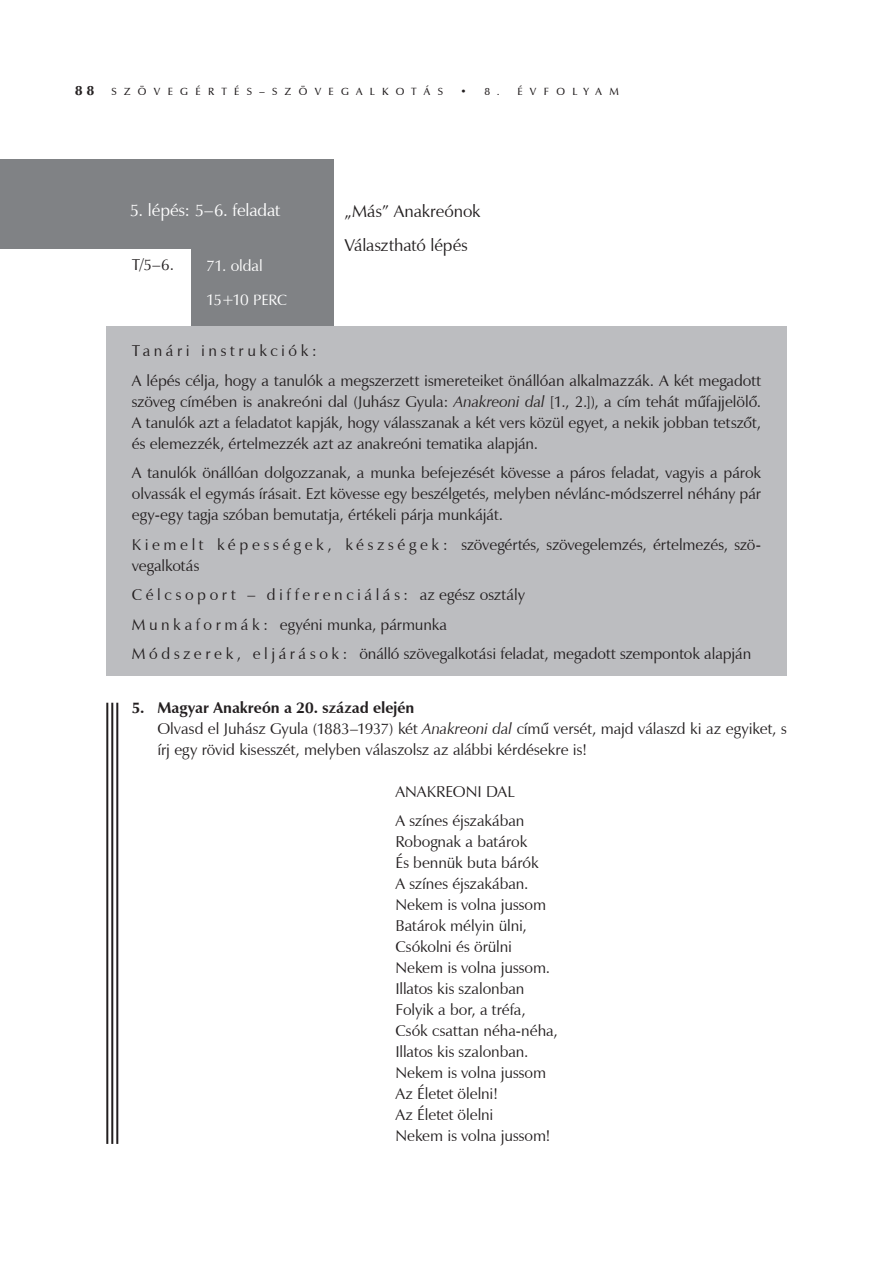
<style>
.page{position:relative;width:893px;height:1263px;background:#fff}
.page>*{position:absolute;margin:0;border:0;box-sizing:border-box;transform-origin:0 0}
.t1{font:17.25px/33.8px "Zapf Humanist 601 PFL";letter-spacing:-.005em;color:#231f20}
.t2{font:17.25px "Zapf Humanist 601 PFL";letter-spacing:-.01em;color:#fff}
.t3{font:15.75px/21px "Zapf Humanist 601 PFL";color:#231f20}
.t4{font:15.75px/33.8px "Zapf Humanist 601 PFL";letter-spacing:-.005em;color:#fff}
.t5{font:13.5px "Zapf Humanist 601 Ult PFL";color:#231f20}
.t6{font:10.5px "Zapf Humanist 601 Dm PFL";letter-spacing:.7em;color:#231f20}
.s1{font-size:15px}
.s2{font-style:italic}
.s3{font-weight:700}
</style>
<div class="page">
<div style="left:0;top:159px;width:333px;height:175px;background:#808285"></div>
<div style="left:0;top:250px;width:190px;height:86px;background:#fff"></div>
<div style="left:106px;top:326px;width:681px;height:350px;background:#bcbdc0"></div>
<hr style="left:116px;top:703px;width:2px;height:441px;background:#231f20">
<hr style="left:111px;top:703px;width:2px;height:441px;background:#231f20">
<hr style="left:106px;top:703px;width:2px;height:441px;background:#231f20">
<p class="t5" style="left:75px;top:82px;width:20px">8 8</p>
<p class="t6" style="left:111px;top:84px;width:333px">SZÖVEGÉRTÉS–SZÖVEGALKOTÁS</p>
<p class="t6" style="left:461px;top:84px;width:41px">• 8 .</p>
<p class="t6" style="left:517px;top:84px;width:103px">ÉVFOLYAM</p>
<p class="t2" style="left:130px;top:200px;width:152px">5. lépés: 5–6. feladat</p>
<p class="t4" style="left:206px;top:249px;width:82px">71. oldal<br>15+10 <span class="s1">PERC</span></p>
<p class="t3" style="left:132px;top:254px;width:44px">T/5–6.</p>
<p class="t1" style="left:344px;top:194px;width:138px">„Más” Anakreónok<br>Választható lépés</p>
<p class="t3" style="left:132px;top:336px;width:631px;line-height:29.5px">Tanári instrukciók:<br>A lépés célja, hogy a tanulók a megszerzett ismereteiket önállóan alkalmazzák. A két megadott</p>
<p class="t3" style="left:132px;top:391px;width:631px;text-align:justify">szöveg címében is anakreóni dal (Juhász Gyula: <span class="s2">Anakreoni dal</span> [1., 2.]), a cím tehát műfajjelölő.<br>A tanulók azt a feladatot kapják, hogy válasszanak a két vers közül egyet, a nekik jobban tetszőt, és elemezzék, értelmezzék azt az anakreóni tematika alapján.</p>
<p class="t3" style="left:132px;top:462px;width:631px;text-align:justify">A tanulók önállóan dolgozzanak, a munka befejezését kövesse a páros feladat, vagyis a párok olvassák el egymás írásait. Ezt kövesse egy beszélgetés, melyben névlánc-módszerrel néhány pár egy-egy tagja szóban bemutatja, értékeli párja munkáját.</p>
<p class="t3" style="left:132px;top:534px;width:631px">K i e m e l t k é p e s s é g e k , k é s z s é g e k : szövegértés, szövegelemzés, értelmezés, szö&shy;vegalkotás</p>
<p class="t3" style="left:132px;top:580px;width:621px;line-height:29.5px">Célcsoport – differenciálás: az egész osztály<br>M u n k a f o r m á k : egyéni munka, pármunka<br>M ó d s z e r e k , e l j á r á s o k : önálló szövegalkotási feladat, megadott szempontok alapján</p>
<p class="t3" style="left:157px;top:697px;width:631px;text-indent:-26px"><span class="s3">5. Magyar Anakreón a 20. század elején<br></span>Olvasd el Juhász Gyula (1883–1937) két <span class="s2">Anakreoni dal</span> című versét, majd válaszd ki az egyiket, s írj egy rövid kisesszét, melyben válaszolsz az alábbi kérdésekre is!</p>
<p class="t3" style="left:395px;top:777px;width:131px;line-height:29.5px">ANAKREONI DAL<br>A színes éjszakában</p>
<p class="t3" style="left:395px;top:831px;width:164px">Robognak a batárok<br>És bennük buta bárók<br>A színes éjszakában.<br>Nekem is volna jussom<br>Batárok mélyin ülni,<br>Csókolni és örülni<br>Nekem is volna jussom.<br>Illatos kis szalonban<br>Folyik a bor, a tréfa,<br>Csók csattan néha-néha,<br>Illatos kis szalonban.<br>Nekem is volna jussom<br>Az Életet ölelni!<br>Az Életet ölelni<br>Nekem is volna jussom!</p>
</div>
